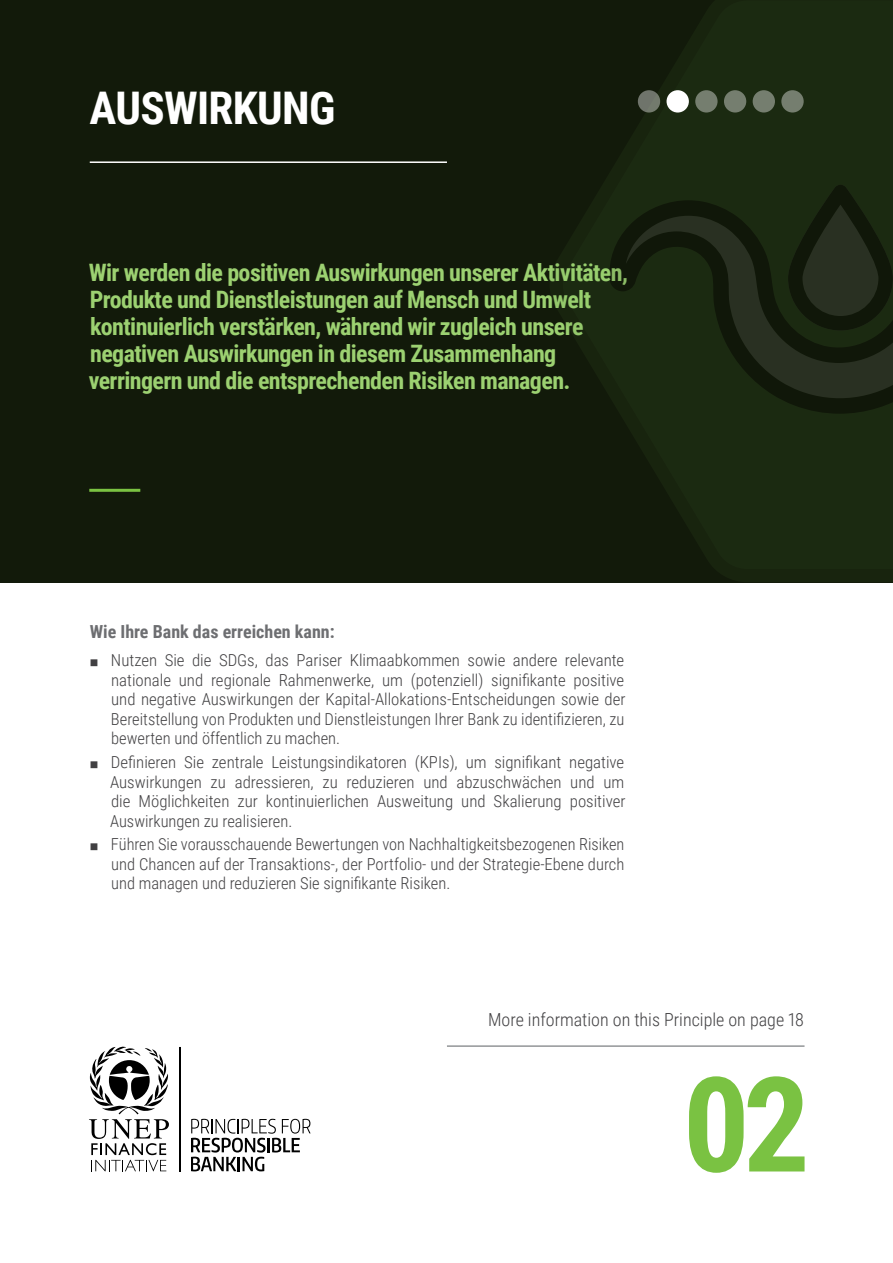
<style>
.page{position:relative;width:893px;height:1263px;background:#fff}
.page>*{position:absolute;margin:0;border:0;box-sizing:border-box;transform-origin:0 0}
.t1{font:700 45px "Roboto Condensed";letter-spacing:-.015em;color:#fff}
.t2{font:700 24px/27px "Roboto Condensed";letter-spacing:-.025em;color:#9cd171}
.t3{font:300 18px "Roboto Condensed";color:#414042}
.t4{font:700 18px "Roboto Condensed";color:#6d6e71}
.t5{font:300 16.5px/19.5px "Roboto Condensed";color:#414042;text-align:justify}
</style>
<div class="page">
<hr style="left:447px;top:1045px;width:357px;height:2px;background:#939598">
<svg style="left:191px;top:1119px;width:120px;height:52px"></svg>
<svg style="left:89px;top:1046px;width:80px;height:125px"></svg>
<hr style="left:179px;top:1047px;width:2px;height:124px;background:#000">
<div style="left:0;top:0;width:893px;height:582px;background:#121a0a"></div>
<hr style="left:90px;top:161px;width:357px;height:2px;background:#fff">
<hr style="left:89px;top:489px;width:51px;height:3px;background:#7ac242">
<svg style="left:563px;top:0;width:330px;height:569px;fill:#1b2a11"></svg>
<svg style="left:609px;top:193px;width:284px;height:221px;fill:#1b2a11"></svg>
<svg style="left:788px;top:184px;width:105px;height:146px"></svg>
<div style="left:666px;top:90px;width:23px;height:23px;background:#fff;border-radius:50%"></div>
<svg style="left:695px;top:90px;width:23px;height:23px"></svg>
<div style="left:753px;top:90px;width:22px;height:23px;background:#757e6f;border-radius:50%"></div>
<div style="left:638px;top:90px;width:22px;height:23px;background:#6f746b;border-radius:50%"></div>
<div style="left:724px;top:90px;width:22px;height:23px;background:#757e6f;border-radius:50%"></div>
<svg style="left:781px;top:90px;width:23px;height:23px"></svg>
<svg style="left:689px;top:1076px;width:115px;height:97px"></svg>
<h1 class="t1" style="left:90px;top:76px;width:247px">AUSWIRKUNG</h1>
<p class="t2" style="left:89px;top:258px;width:541px">Wir werden die positiven Auswirkungen unserer Aktivitäten, Produkte und Dienstleistungen auf Mensch und Umwelt kontinuierlich verstärken, während wir zugleich unsere negativen Auswirkungen in diesem Zusammenhang verringern und die entsprechenden Risiken managen.</p>
<p class="t4" style="left:90px;top:619px;width:247px">Wie Ihre Bank das erreichen kann:</p>
<p class="t5" style="left:111px;top:650px;width:516px;text-indent:-22px">◼ Nutzen Sie die SDGs, das Pariser Klimaabkommen sowie andere relevante nationale und regionale Rahmenwerke, um (potenziell) signifikante positive und negative Auswirkungen der Kapital-Allokations-Entscheidungen sowie der Bereitstellung von Produkten und Dienstleistungen Ihrer Bank zu identifizieren, zu bewerten und öffentlich zu machen.</p>
<p class="t5" style="left:110px;top:752px;width:517px;text-indent:-21px">◼ Definieren Sie zentrale Leistungsindikatoren (KPIs), um signifikant negative Auswirkungen zu adressieren, zu reduzieren und abzuschwächen und um die Möglichkeiten zur kontinuierlichen Ausweitung und Skalierung positiver Auswirkungen zu realisieren.</p>
<p class="t5" style="left:111px;top:834px;width:515px;text-indent:-22px">◼ Führen Sie vorausschauende Bewertungen von Nachhaltigkeitsbezogenen Risiken und Chancen auf der Transaktions-, der Portfolio- und der Strategie-Ebene durch und managen und reduzieren Sie signifikante Risiken.</p>
<p class="t3" style="left:488px;top:1007px;width:317px">More information on this Principle on page 18</p>
</div>
